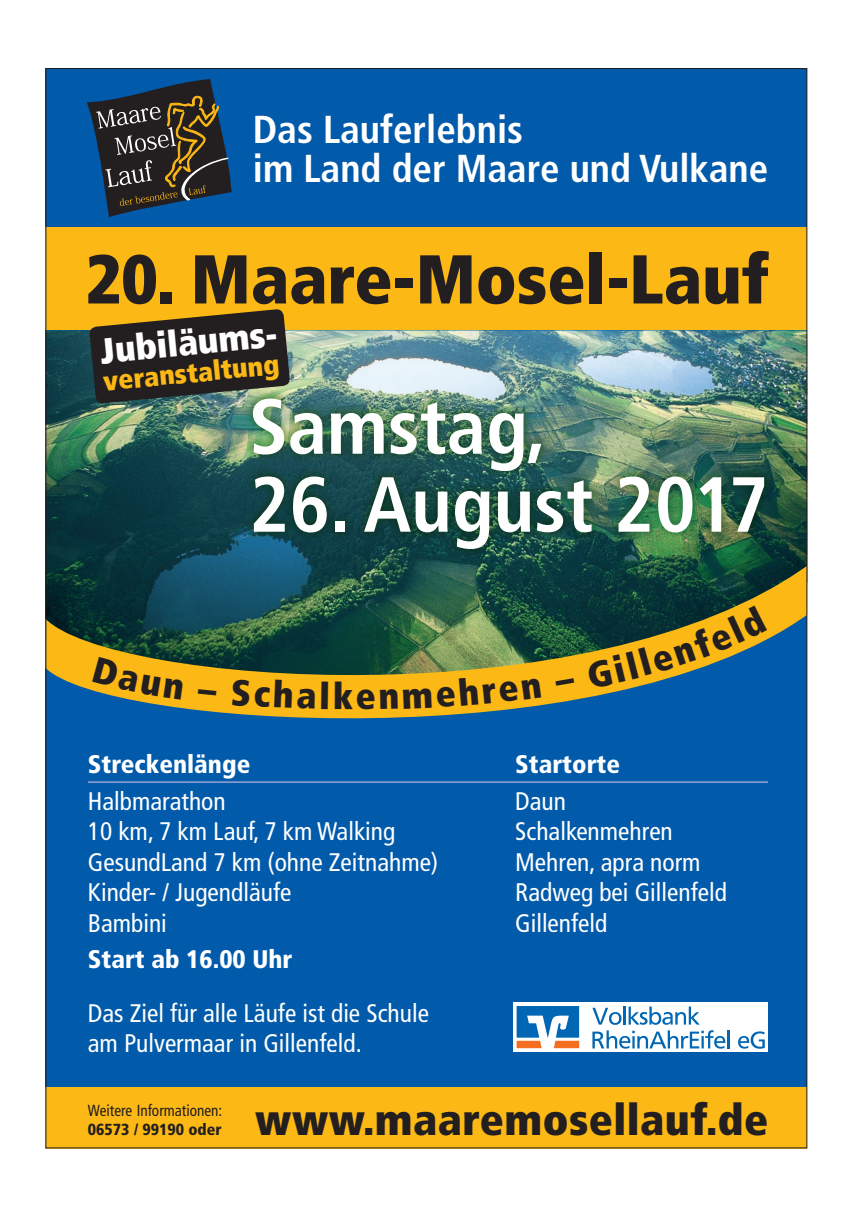
<style>
.page{position:relative;width:857px;height:1225px;background:#fff}
.page>*{position:absolute;margin:0;border:0;box-sizing:border-box;transform-origin:0 0}
.t1{font:700 condensed 78px "Frutiger";color:#fff}
.t2{font:900 condensed 69px "Frutiger";color:#231f20}
.t3{font:900 condensed 43.6px "Frutiger";letter-spacing:.01em;color:#231f20}
.t4{font:700 condensed 39px/39px "Frutiger";color:#fff}
.t5{font:900 condensed 36.6px "Frutiger";color:#231f20}
.t6{font:900 condensed 36px "Frutiger";color:#fff}
.t7{font:900 condensed 27.2px "Frutiger";color:#fcb814}
.t8{font:condensed 25.4px/30.4px "Frutiger";color:#fff}
.t9{font:900 condensed 25.4px "Frutiger";color:#fff}
.t10{font:condensed 16px "Frutiger";color:#231f20;scale:.95 1}
.t11{font:900 condensed 16px "Frutiger";color:#231f20}
</style>
<div class="page">
<div style="left:45px;top:68px;width:761px;height:1080px;background:#015aaa"></div>
<img style="left:47px;top:330px;width:757px;height:235px">
<svg style="left:47px;top:565px;width:757px;height:154px"></svg>
<img style="left:244px;top:389px;width:529px;height:169px">
<div style="left:45px;top:1086px;width:761px;height:62px;background:#fcb814"></div>
<div style="left:45px;top:227px;width:761px;height:103px;background:#fcb814"></div>
<svg style="left:87px;top:79px;width:145px;height:138px"></svg>
<div style="left:513px;top:1002px;width:254px;height:50px;background:#fff"></div>
<svg style="left:516px;top:1006px;width:63px;height:42px"></svg>
<svg style="left:592px;top:1030px;width:137px;height:18px"></svg>
<svg style="left:738px;top:1031px;width:26px;height:17px"></svg>
<svg style="left:592px;top:1006px;width:107px;height:18px"></svg>
<hr style="left:88px;top:781px;width:679px;height:2px;background:#8197cd">
<svg style="left:89px;top:309px;width:201px;height:95px;background:#403b29"></svg>
<svg style="left:92px;top:657px;width:91px;height:42px;background:#eab01a"></svg>
<svg style="left:198px;top:689px;width:18px;height:6px"></svg>
<div style="left:231px;top:679px;width:84px;height:30px;background:#fcb814"></div>
<svg style="left:321px;top:681px;width:7px;height:28px"></svg>
<svg style="left:379px;top:689px;width:18px;height:20px"></svg>
<div style="left:403px;top:677px;width:138px;height:31px;background:#fcb814"></div>
<svg style="left:555px;top:678px;width:19px;height:8px"></svg>
<svg style="left:586px;top:605px;width:180px;height:84px"></svg>
<h3 class="t4" style="left:253px;top:110px;width:516px">Das Lauferlebnis<br>im Land der Maare und Vulkane</h3>
<h2 class="t2" style="left:86px;top:237px;width:684px">20. Maare-Mosel-Lauf</h2>
<h3 class="t6" style="left:98px;top:328px;width:185px;rotate:-5deg">Jubiläums-</h3>
<p class="t7" style="left:101px;top:365px;width:178px;rotate:-6deg">veranstaltung</p>
<h1 class="t1" style="left:249px;top:380px;width:299px">Samstag,</h1>
<h1 class="t1" style="left:249px;top:458px;width:521px">26. August 2017</h1>
<h3 class="t5" style="left:332px;top:674px;width:45px">ke</h3>
<p class="t9" style="left:88px;top:749px;width:164px">Streckenlänge</p>
<p class="t9" style="left:515px;top:749px;width:106px">Startorte</p>
<p class="t8" style="left:88px;top:785px;width:139px">Halbmarathon</p>
<p class="t8" style="left:515px;top:785px;width:52px">Daun</p>
<p class="t8" style="left:88px;top:816px;width:309px">10 km, 7 km Lauf, 7 km Walking</p>
<p class="t8" style="left:515px;top:816px;width:159px">Schalkenmehren</p>
<p class="t8" style="left:88px;top:846px;width:351px">GesundLand 7 km (ohne Zeitnahme)</p>
<p class="t8" style="left:515px;top:846px;width:187px">Mehren, apra norm</p>
<p class="t8" style="left:88px;top:877px;width:205px">Kinder- / Jugendläufe</p>
<p class="t8" style="left:515px;top:877px;width:213px">Radweg bei Gillenfeld</p>
<p class="t8" style="left:88px;top:907px;width:81px">Bambini</p>
<p class="t8" style="left:515px;top:907px;width:94px">Gillenfeld</p>
<p class="t9" style="left:88px;top:943px;width:206px">Start ab 16.00 Uhr</p>
<p class="t8" style="left:88px;top:997px;width:342px">Das Ziel für alle Läufe ist die Schule am Pulvermaar in Gillenfeld.</p>
<p class="t10" style="left:88px;top:1100px;width:143px">Weitere Informationen:</p>
<p class="t11" style="left:88px;top:1119px;width:135px">06573 / 99190 oder</p>
<h3 class="t3" style="left:255px;top:1092px;width:514px">www.maaremosellauf.de</h3>
</div>
